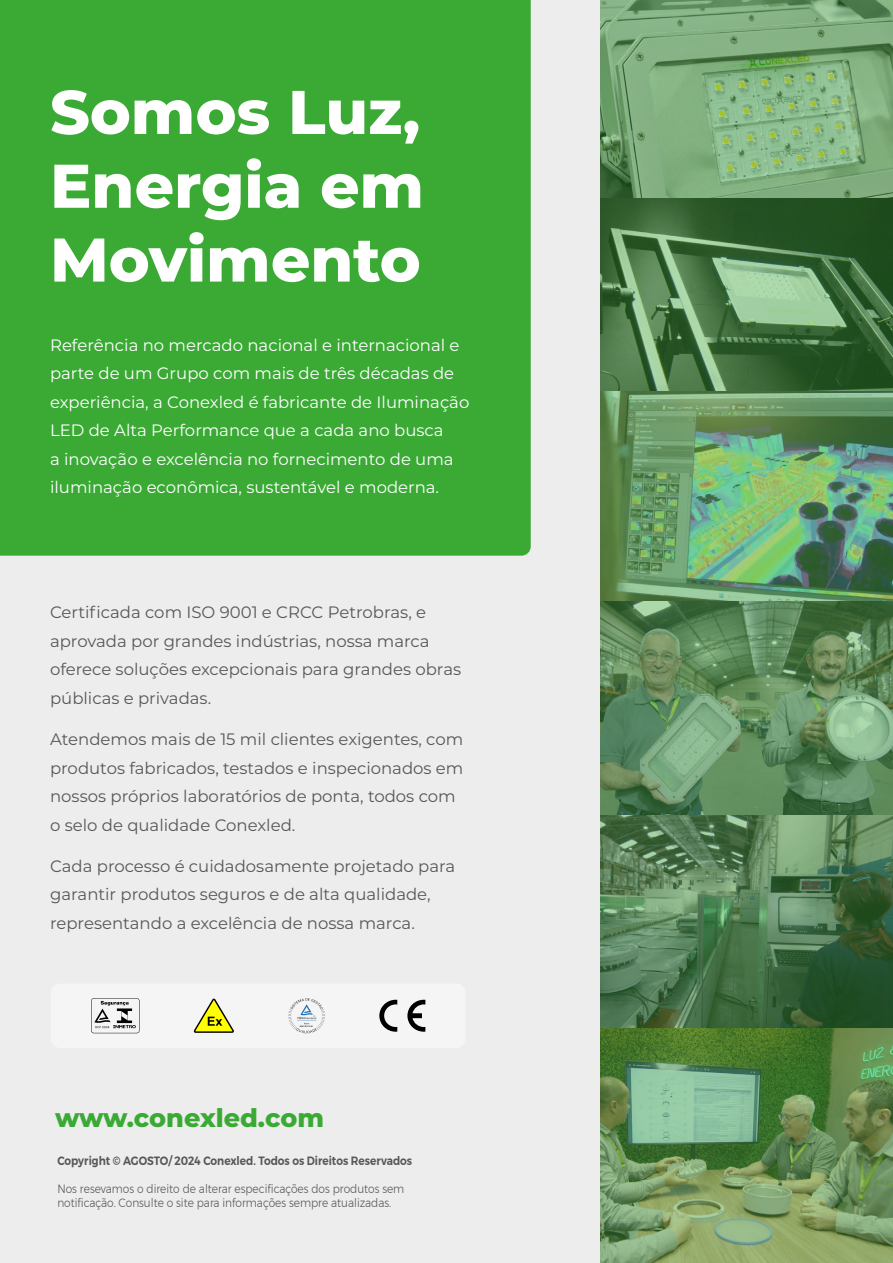
<style>
.page{position:relative;width:893px;height:1263px;background:#ededed}
.page>*{position:absolute;margin:0;border:0;box-sizing:border-box;transform-origin:0 0}
.t1{font:800 61.5px/73.8px "Montserrat";color:#fff;text-align:justify}
.t2{font:800 25.5px "Montserrat";color:#3aaa35}
.t3{font:16.5px/28.5px "Montserrat";color:#575756}
.t4{font:16.5px/28.5px "Montserrat";color:#fff}
.t5{font:300 12px/14.4px "Montserrat";color:#575756;scale:.88 1}
.t6{font:600 12px "Montserrat";color:#575756;scale:.88 1}
</style>
<div class="page">
<div style="left:0;top:0;width:531px;height:556px;background:#3aaa35"></div>
<div style="left:51px;top:983px;width:415px;height:65px;background:#f5f5f5;border-radius:9px"></div>
<svg style="left:288px;top:998px;width:37px;height:35px"></svg>
<svg style="left:91px;top:998px;width:49px;height:35px"></svg>
<svg style="left:194px;top:998px;width:40px;height:35px"></svg>
<svg style="left:379px;top:1000px;width:18px;height:32px"></svg>
<svg style="left:407px;top:1000px;width:18px;height:32px"></svg>
<img style="left:601px;top:0;width:292px;height:1263px">
<h1 class="t1" style="left:50px;top:72px;width:375px">Somos Luz, Energia em Movimento</h1>
<p class="t4" style="left:50px;top:330px;width:421px">Referência no mercado nacional e internacional e parte de um Grupo com mais de três décadas de experiência, a Conexled é fabricante de Iluminação LED de Alta Performance que a cada ano busca<br>a inovação e excelência no fornecimento de uma iluminação econômica, sustentável e moderna.</p>
<p class="t3" style="left:50px;top:598px;width:413px">Certificada com ISO 9001 e CRCC Petrobras, e aprovada por grandes indústrias, nossa marca oferece soluções excepcionais para grandes obras públicas e privadas.</p>
<p class="t3" style="left:50px;top:724px;width:415px">Atendemos mais de 15 mil clientes exigentes, com produtos fabricados, testados e inspecionados em nossos próprios laboratórios de ponta, todos com o selo de qualidade Conexled.</p>
<p class="t3" style="left:50px;top:851px;width:407px">Cada processo é cuidadosamente projetado para garantir produtos seguros e de alta qualidade, representando a excelência de nossa marca.</p>
<h2 class="t2" style="left:55px;top:1099px;width:270px">www.conexled.com</h2>
<p class="t6" style="left:57px;top:1152px;width:405px">Copyright © AGOSTO/ 2024 Conexled. Todos os Direitos Reservados</p>
<p class="t5" style="left:57px;top:1181px;width:396px">Nos resevamos o direito de alterar especificações dos produtos sem notificação. Consulte o site para informações sempre atualizadas.</p>
</div>
